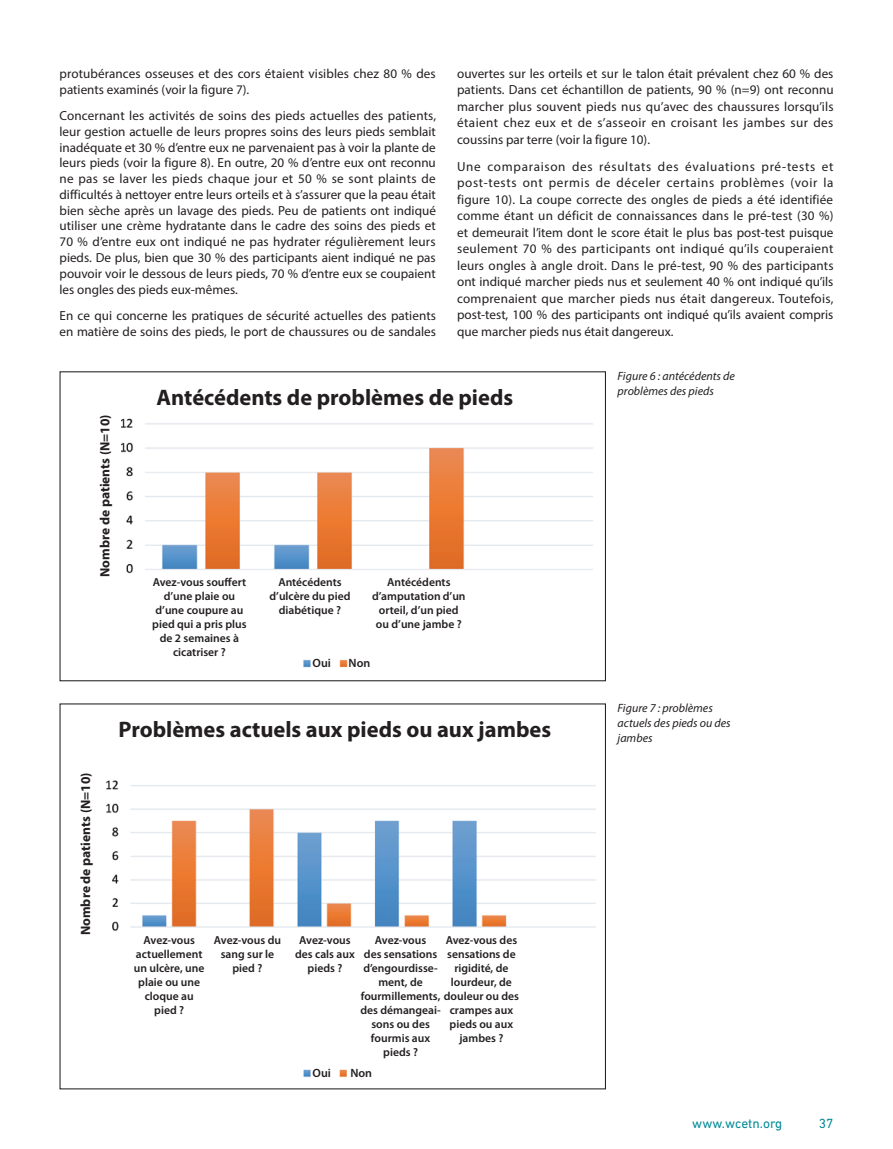
<style>
.page{position:relative;width:893px;height:1149px;background:#fff}
.page>*{position:absolute;margin:0;border:0;box-sizing:border-box;transform-origin:0 0}
.WCET_References{font:700 22.5px "Myriad Pro";color:#231f20}
.WCET_References-2{font:700 13.5px "Myriad Pro";color:#231f20}
.t1{font:13.5px "DIN Next LT Pro";color:#008a97}
._2019_WCET_Galley{font:13.2px/16.5px "Myriad Pro";color:#231f20;text-align:justify}
._2019_WCET_Figure_Ca{font:italic 12px/15px "Myriad Pro";color:#231f20}
.WCET_References-3{font:600 12px "Myriad Pro";color:#231f20}
.WCET_References-4{font:600 11.7px/14px "Myriad Pro";color:#231f20;text-align:center}
</style>
<div class="page">
<img style="left:121px;top:418px;width:472px;height:250px">
<div style="left:60px;top:371px;width:546px;height:310px;border:1px solid #231f20"></div>
<img style="left:106px;top:780px;width:490px;height:298px">
<div style="left:145px;top:577px;width:109px;height:91px;background:#fff"></div>
<div style="left:349px;top:653px;width:26px;height:17px;background:#fff"></div>
<div style="left:254px;top:577px;width:112px;height:63px;background:#fff"></div>
<div style="left:364px;top:577px;width:110px;height:79px;background:#fff"></div>
<div style="left:313px;top:653px;width:26px;height:17px;background:#fff"></div>
<div style="left:350px;top:1063px;width:27px;height:17px;background:#fff"></div>
<div style="left:313px;top:1063px;width:26px;height:17px;background:#fff"></div>
<div style="left:130px;top:935px;width:78px;height:85px;background:#fff"></div>
<div style="left:208px;top:935px;width:79px;height:46px;background:#fff"></div>
<div style="left:291px;top:935px;width:68px;height:50px;background:#fff"></div>
<div style="left:359px;top:935px;width:83px;height:131px;background:#fff"></div>
<div style="left:442px;top:935px;width:79px;height:122px;background:#fff"></div>
<p class="_2019_WCET_Galley" style="left:60px;top:65px;width:378px;line-height:15.8px">protubérances osseuses et des cors étaient visibles chez 80 % des patients examinés (voir la figure 7).</p>
<p class="_2019_WCET_Galley" style="left:60px;top:107px;width:378px;line-height:15.8px">Concernant les activités de soins des pieds actuelles des patients, leur gestion actuelle de leurs propres soins des leurs pieds semblait inadéquate et 30 % d’entre eux ne parvenaient pas à voir la plante de leurs pieds (voir la figure 8). En outre, 20 % d’entre eux ont reconnu ne pas se laver les pieds chaque jour et 50 % se sont plaints de difficultés à nettoyer entre leurs orteils et à s’assurer que la peau était bien sèche après un lavage des pieds. Peu de patients ont indiqué utiliser une crème hydratante dans le cadre des soins des pieds et 70 % d’entre eux ont indiqué ne pas hydrater régulièrement leurs pieds. De plus, bien que 30 % des participants aient indiqué ne pas pouvoir voir le dessous de leurs pieds, 70 % d’entre eux se coupaient les ongles des pieds eux-mêmes.</p>
<p class="_2019_WCET_Galley" style="left:60px;top:307px;width:378px;line-height:15.8px">En ce qui concerne les pratiques de sécurité actuelles des patients en matière de soins des pieds, le port de chaussures ou de sandales</p>
<p class="_2019_WCET_Galley" style="left:457px;top:65px;width:378px">ouvertes sur les orteils et sur le talon était prévalent chez 60 % des patients. Dans cet échantillon de patients, 90 % (n=9) ont reconnu marcher plus souvent pieds nus qu’avec des chaussures lorsqu’ils étaient chez eux et de s’asseoir en croisant les jambes sur des coussins par terre (voir la figure 10).</p>
<p class="_2019_WCET_Galley" style="left:457px;top:158px;width:378px">Une comparaison des résultats des évaluations pré-tests et post-tests ont permis de déceler certains problèmes (voir la figure 10). La coupe correcte des ongles de pieds a été identifiée comme étant un déficit de connaissances dans le pré-test (30 %) et demeurait l’item dont le score était le plus bas post-test puisque seulement 70 % des participants ont indiqué qu’ils couperaient leurs ongles à angle droit. Dans le pré-test, 90 % des participants ont indiqué marcher pieds nus et seulement 40 % ont indiqué qu’ils comprenaient que marcher pieds nus était dangereux. Toutefois, post-test, 100 % des participants ont indiqué qu’ils avaient compris que marcher pieds nus était dangereux.</p>
<p class="_2019_WCET_Figure_Ca" style="left:618px;top:368px;width:119px">Figure 6 : antécédents de problèmes des pieds</p>
<p class="WCET_References" style="left:157px;top:383px;width:358px">Antécédents de problèmes de pieds</p>
<p class="WCET_References-2" style="left:96px;top:577px;width:164px;rotate:-90deg">Nombre de patients (N=10)</p>
<p class="WCET_References-4" style="left:152px;top:575px;width:96px">Avez-vous souffert d’une plaie ou d’une coupure au pied qui a pris plus de 2 semaines à cicatriser ?</p>
<p class="WCET_References-4" style="left:269px;top:575px;width:83px">Antécédents d’ulcère du pied diabétique ?</p>
<p class="WCET_References-4" style="left:372px;top:575px;width:95px">Antécédents d’amputation d’un orteil, d’un pied ou d’une jambe ?</p>
<p class="WCET_References-3" style="left:313px;top:654px;width:20px">Oui</p>
<p class="WCET_References-3" style="left:349px;top:654px;width:23px">Non</p>
<p class="WCET_References-2" style="left:77px;top:934px;width:164px;rotate:-90deg">Nombre de patients (N=10)</p>
<p class="WCET_References" style="left:119px;top:714px;width:434px">Problèmes actuels aux pieds ou aux jambes</p>
<p class="WCET_References-4" style="left:134px;top:932px;width:72px">Avez-vous actuellement un ulcère, une plaie ou une cloque au pied ?</p>
<p class="WCET_References-4" style="left:214px;top:932px;width:69px">Avez-vous du sang sur le pied ?</p>
<p class="WCET_References-4" style="left:295px;top:932px;width:61px">Avez-vous des cals aux pieds ?</p>
<p class="WCET_References-4" style="left:375px;top:932px;width:53px">Avez-vous</p>
<p class="WCET_References-4" style="left:446px;top:932px;width:73px">Avez-vous des sensations de rigidité, de lourdeur, de</p>
<p class="WCET_References-4" style="left:450px;top:1002px;width:65px">crampes aux pieds ou aux jambes ?</p>
<p class="WCET_References-4" style="left:364px;top:946px;width:75px">des sensations</p>
<p class="WCET_References-4" style="left:363px;top:960px;width:76px">d’engourdisse-</p>
<p class="WCET_References-4" style="left:378px;top:974px;width:46px">ment, de</p>
<p class="WCET_References-4" style="left:361px;top:988px;width:160px">fourmillements, douleur ou des</p>
<p class="WCET_References-4" style="left:360px;top:1002px;width:82px">des démangeai-</p>
<p class="WCET_References-4" style="left:371px;top:1016px;width:60px">sons ou des</p>
<p class="WCET_References-4" style="left:371px;top:1030px;width:61px">fourmis aux</p>
<p class="WCET_References-4" style="left:383px;top:1044px;width:36px">pieds ?</p>
<p class="WCET_References-3" style="left:313px;top:1064px;width:20px">Oui</p>
<p class="WCET_References-3" style="left:350px;top:1064px;width:23px">Non</p>
<p class="_2019_WCET_Figure_Ca" style="left:618px;top:700px;width:115px">Figure 7 : problèmes actuels des pieds ou des jambes</p>
<p class="t1" style="left:692px;top:1114px;width:92px">www.wcetn.org</p>
<p class="t1" style="left:819px;top:1114px;width:16px">37</p>
</div>
